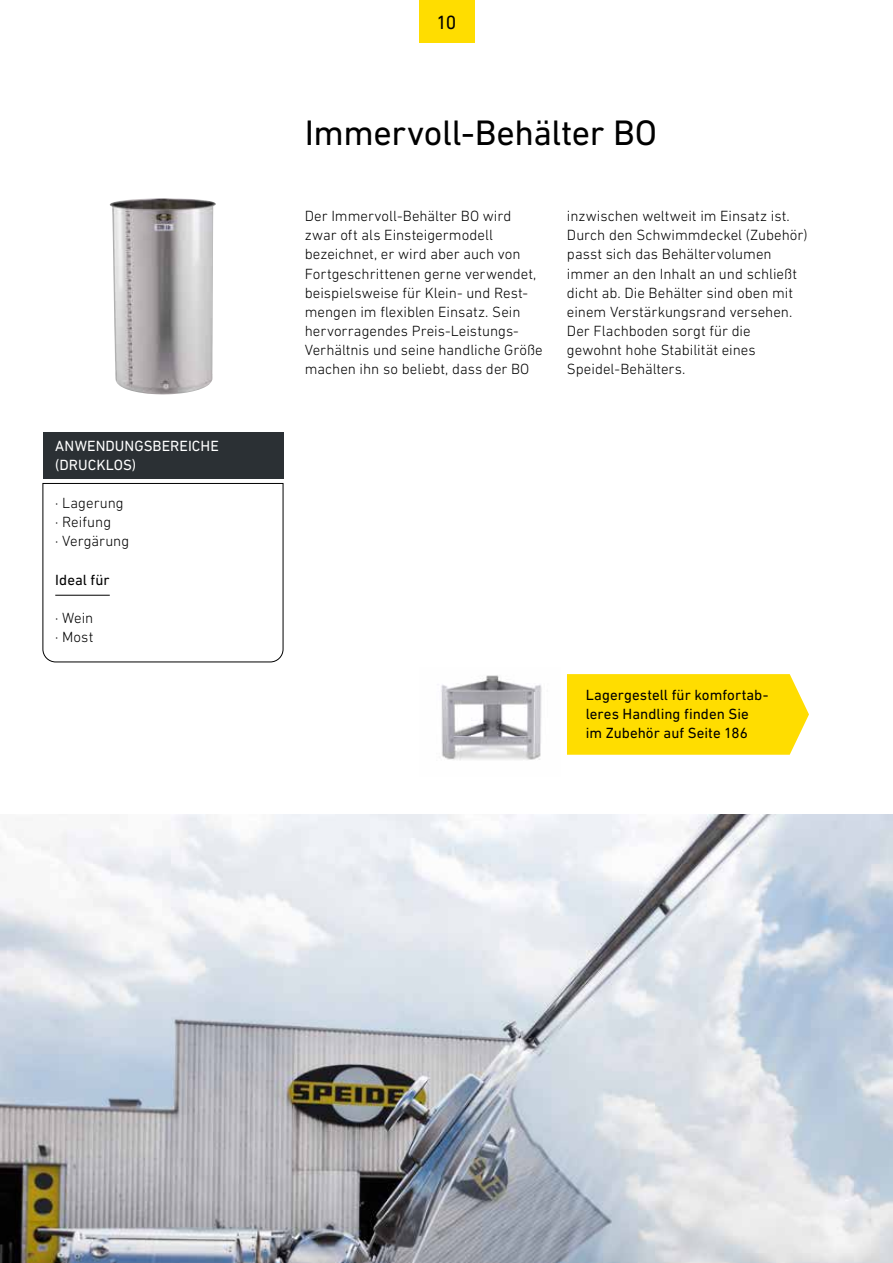
<style>
.page{position:relative;width:893px;height:1263px;background:#fff}
.page>*{position:absolute;margin:0;border:0;box-sizing:border-box;transform-origin:0 0}
.t1{font:36px "DIN Next LT Pro";letter-spacing:-.01em;color:#000}
.t2{font:19.5px "DIN Next LT Pro";color:#000}
.t3{font:300 15px/19.2px "DIN Next LT Pro";color:#000}
.t4{font:15px/19.2px "DIN Next LT Pro";letter-spacing:.005em;color:#000}
.t5{font:15px/19.2px "DIN Next LT Pro";letter-spacing:.005em;color:#fff}
</style>
<div class="page">
<img style="left:0;top:814px;width:893px;height:449px">
<img style="left:110px;top:198px;width:106px;height:196px">
<img style="left:441px;top:675px;width:101px;height:85px">
<div style="left:43px;top:432px;width:240px;height:46px;background:#2b3034"></div>
<svg style="left:42px;top:483px;width:242px;height:180px"></svg>
<div style="left:567px;top:674px;width:242px;height:81px;background:#fd0"></div>
<hr style="left:55px;top:595px;width:55px;height:1px;background:#000">
<div style="left:419px;top:0;width:55px;height:43px;background:#fd0"></div>
<p class="t5" style="left:55px;top:436px;width:165px">ANWENDUNGSBEREICHE (DRUCKLOS)</p>
<p class="t3" style="left:55px;top:493px;width:76px">· Lagerung · Reifung<br>· Vergärung</p>
<p class="t4" style="left:55px;top:570px;width:56px">Ideal für</p>
<p class="t3" style="left:55px;top:608px;width:40px">· Wein · Most</p>
<h2 class="t2" style="left:437px;top:11px;width:21px">10</h2>
<h1 class="t1" style="left:305px;top:112px;width:354px">Immervoll-Behälter BO</h1>
<p class="t3" style="left:305px;top:206px;width:240px">Der Immervoll-Behälter BO wird zwar oft als Einsteigermodell bezeichnet, er wird aber auch von Fortgeschrittenen gerne verwendet, beispielsweise für Klein- und Rest&shy;mengen im flexiblen Einsatz. Sein hervorragendes Preis-Leistungs-Verhältnis und seine handliche Größe machen ihn so beliebt, dass der BO</p>
<p class="t3" style="left:567px;top:206px;width:242px">inzwischen weltweit im Einsatz ist.<br>Durch den Schwimmdeckel (Zubehör) passt sich das Behältervolumen immer an den Inhalt an und schließt dicht ab. Die Behälter sind oben mit einem Verstärkungsrand versehen.<br>Der Flachboden sorgt für die gewohnt hohe Stabilität eines<br>Speidel-Behälters.</p>
<p class="t4" style="left:586px;top:685px;width:184px">Lagergestell für komfortab&shy;leres Handling finden Sie im Zubehör auf Seite 186</p>
</div>
